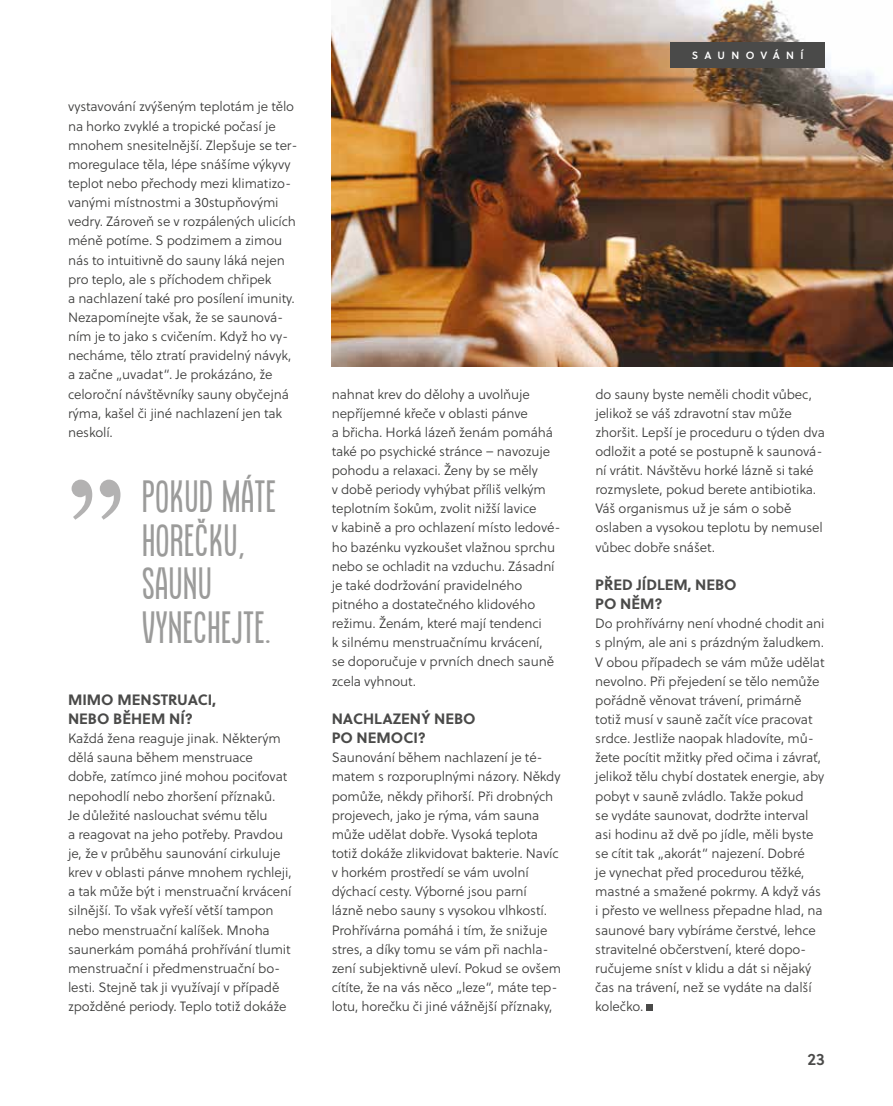
<style>
.page{position:relative;width:893px;height:1106px;background:#fff}
.page>*{position:absolute;margin:0;border:0;box-sizing:border-box;transform-origin:0 0}
.t1{font:45px/43.5px "Infinit";color:#9b9b9a}
.t2{font:600 16.5px "Soleil";color:#4a4a49}
.t3{font:700 15px/19.2px "Soleil";color:#4a4a49}
.t4{font:300 13.5px/19.2px "Soleil";letter-spacing:-.01em;color:#3c3c3b}
.t5{font:600 10.5px "Soleil";letter-spacing:.6em;color:#fff}
</style>
<div class="page">
<div style="left:647px;top:1004px;width:6px;height:7px;background:#4a4a49"></div>
<img style="left:332px;top:0;width:561px;height:366px">
<div style="left:670px;top:43px;width:155px;height:25px;background:#4a4a49"></div>
<svg style="left:72px;top:479px;width:48px;height:41px"></svg>
<p class="t4" style="left:68px;top:97px;width:231px">vystavování zvýšeným teplotám je tělo na horko zvyklé a tropické počasí je mnohem snesitelnější. Zlepšuje se ter&shy;moregulace těla, lépe snášíme výkyvy teplot nebo přechody mezi klimatizo&shy;vanými místnostmi a 30stupňovými vedry. Zároveň se v rozpálených ulicích méně potíme. S podzimem a zimou nás to intuitivně do sauny láká nejen pro teplo, ale s příchodem chřipek<br>a nachlazení také pro posílení imunity.<br>Nezapomínejte však, že se saunová&shy;ním je to jako s cvičením. Když ho vy&shy;necháme, tělo ztratí pravidelný návyk, a začne „uvadat“. Je prokázáno, že celoroční návštěvníky sauny obyčejná rýma, kašel či jiné nachlazení jen tak neskolí.</p>
<h1 class="t1" style="left:142px;top:473px;width:136px">POKUD MÁTE<br>HOREČKU,<br>SAUNU<br>VYNECHEJTE.</h1>
<p class="t3" style="left:68px;top:689px;width:150px">MIMO MENSTRUACI,<br>NEBO BĚHEM NÍ?</p>
<p class="t4" style="left:68px;top:728px;width:225px">Každá žena reaguje jinak. Některým dělá sauna během menstruace dobře, zatímco jiné mohou pociťovat nepohodlí nebo zhoršení příznaků.<br>Je důležité naslouchat svému tělu<br>a reagovat na jeho potřeby. Pravdou je, že v průběhu saunování cirkuluje krev v oblasti pánve mnohem rychleji, a tak může být i menstruační krvácení silnější. To však vyřeší větší tampon nebo menstruační kalíšek. Mnoha saunerkám pomáhá prohřívání tlumit menstruační i předmenstruační bo&shy;lesti. Stejně tak ji využívají v případě zpožděné periody. Teplo totiž dokáže</p>
<p class="t5" style="left:692px;top:48px;width:113px">SAUNOVÁNÍ</p>
<p class="t4" style="left:332px;top:384px;width:230px">nahnat krev do dělohy a uvolňuje nepříjemné křeče v oblasti pánve<br>a břicha. Horká lázeň ženám pomáhá také po psychické stránce – navozuje pohodu a relaxaci. Ženy by se měly<br>v době periody vyhýbat příliš velkým teplotním šokům, zvolit nižší lavice<br>v kabině a pro ochlazení místo ledové&shy;ho bazénku vyzkoušet vlažnou sprchu nebo se ochladit na vzduchu. Zásadní je také dodržování pravidelného pitného a dostatečného klidového režimu. Ženám, které mají tendenci<br>k silnému menstruačnímu krvácení,<br>se doporučuje v prvních dnech sauně zcela vyhnout.</p>
<p class="t3" style="left:332px;top:708px;width:146px">NACHLAZENÝ NEBO<br>PO NEMOCI?</p>
<p class="t4" style="left:332px;top:748px;width:231px">Saunování během nachlazení je té&shy;matem s rozporuplnými názory. Někdy pomůže, někdy přihorší. Při drobných projevech, jako je rýma, vám sauna může udělat dobře. Vysoká teplota totiž dokáže zlikvidovat bakterie. Navíc v horkém prostředí se vám uvolní dýchací cesty. Výborné jsou parní lázně nebo sauny s vysokou vlhkostí.<br>Prohřívárna pomáhá i tím, že snižuje stres, a díky tomu se vám při nachla&shy;zení subjektivně uleví. Pokud se ovšem cítíte, že na vás něco „leze“, máte tep&shy;lotu, horečku či jiné vážnější příznaky,</p>
<p class="t4" style="left:595px;top:384px;width:231px">do sauny byste neměli chodit vůbec, jelikož se váš zdravotní stav může zhoršit. Lepší je proceduru o týden dva odložit a poté se postupně k saunová&shy;ní vrátit. Návštěvu horké lázně si také rozmyslete, pokud berete antibiotika.<br>Váš organismus už je sám o sobě oslaben a vysokou teplotu by nemusel vůbec dobře snášet.</p>
<p class="t3" style="left:595px;top:574px;width:143px">PŘED JÍDLEM, NEBO<br>PO NĚM?</p>
<p class="t4" style="left:595px;top:614px;width:231px">Do prohřívárny není vhodné chodit ani s plným, ale ani s prázdným žaludkem.<br>V obou případech se vám může udělat nevolno. Při přejedení se tělo nemůže pořádně věnovat trávení, primárně totiž musí v sauně začít více pracovat srdce. Jestliže naopak hladovíte, mů&shy;žete pocítit mžitky před očima i závrať, jelikož tělu chybí dostatek energie, aby pobyt v sauně zvládlo. Takže pokud<br>se vydáte saunovat, dodržte interval asi hodinu až dvě po jídle, měli byste se cítit tak „akorát“ najezení. Dobré<br>je vynechat před procedurou těžké, mastné a smažené pokrmy. A když vás i přesto ve wellness přepadne hlad, na saunové bary vybíráme čerstvé, lehce stravitelné občerstvení, které dopo&shy;ručujeme sníst v klidu a dát si nějaký čas na trávení, než se vydáte na další kolečko.</p>
<p class="t2" style="left:807px;top:1046px;width:19px">23</p>
</div>
